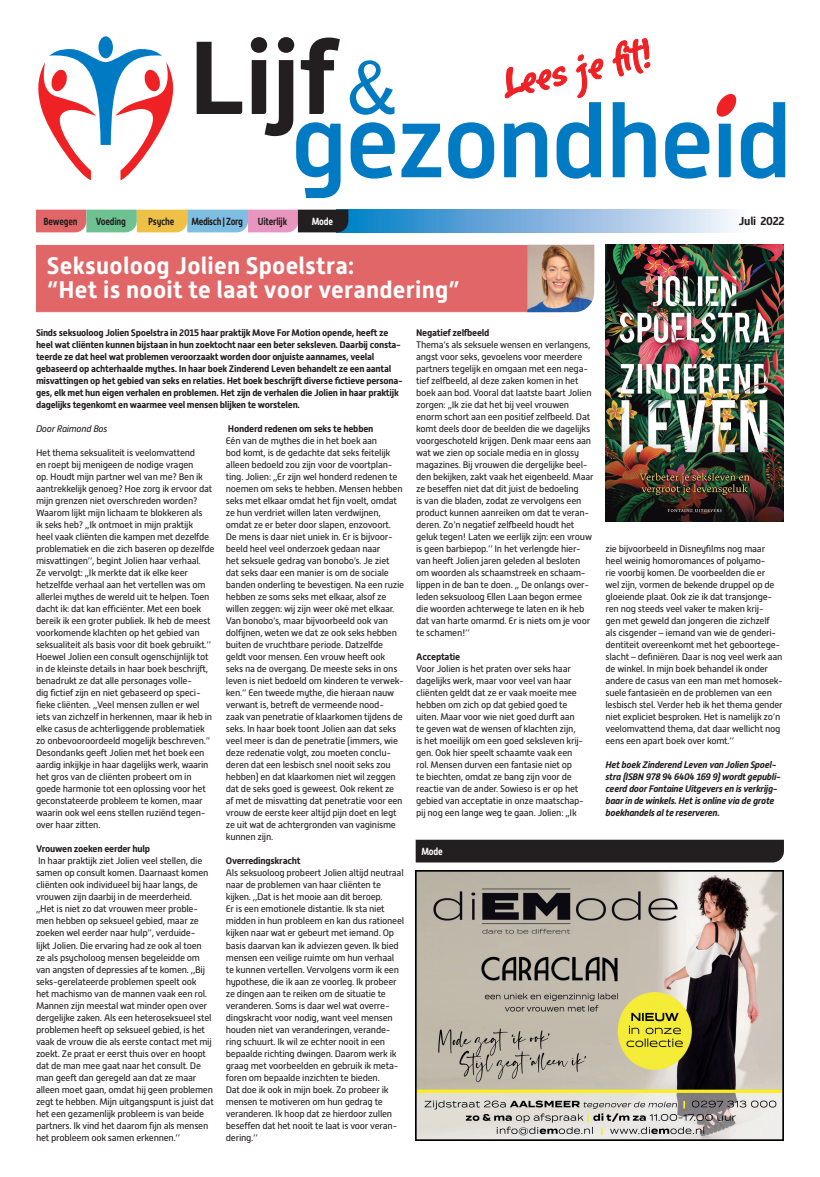
<style>
.page{position:relative;width:820px;height:1177px;background:#fff}
.page>*{position:absolute;margin:0;border:0;box-sizing:border-box;transform-origin:0 0}
.t1{font:700 24px/24px "Alwyn New";letter-spacing:.01em;color:#fff}
.t2{font:700 11.5px "Alwyn New";letter-spacing:-.025em;color:#231f20}
.t3{font:700 10.3px "Alwyn New";letter-spacing:-.025em;color:#231f20;scale:.85 1}
.t4{font:700 10.3px "Alwyn New";letter-spacing:-.05em;color:#231f20;scale:.85 1}
.t5{font:700 10.3px "Alwyn New";letter-spacing:-.025em;color:#fff;scale:.85 1}
.t6{font:9.5px/12px "Alwyn New";letter-spacing:-.025em;color:#231f20}
.t7{font:700 9.5px/12px "Alwyn New";letter-spacing:-.025em;color:#231f20}
.t8{font:italic 700 9.5px/12px "Alwyn New";letter-spacing:-.025em;color:#231f20}
.t9{font:italic 9.5px "Alwyn New";letter-spacing:-.025em;color:#231f20}
</style>
<div class="page">
<svg style="left:196px;top:42px;width:46px;height:72px"></svg>
<svg style="left:349px;top:60px;width:45px;height:55px"></svg>
<svg style="left:251px;top:37px;width:89px;height:161px"></svg>
<svg style="left:350px;top:122px;width:44px;height:57px"></svg>
<svg style="left:401px;top:124px;width:40px;height:53px"></svg>
<svg style="left:665px;top:122px;width:44px;height:57px"></svg>
<svg style="left:716px;top:94px;width:68px;height:85px"></svg>
<svg style="left:448px;top:38px;width:207px;height:141px"></svg>
<div style="left:98px;top:36px;width:15px;height:22px;background:#007bc3;border-radius:50%"></div>
<svg style="left:38px;top:49px;width:136px;height:131px"></svg>
<div style="left:336px;top:210px;width:451px;height:22px;background:linear-gradient(to right,#0377c3,#fff)"></div>
<svg style="left:36px;top:210px;width:312px;height:22px;background:#a09285"></svg>
<div style="left:36px;top:244px;width:558px;height:69px;background:#e16667"></div>
<img style="left:605px;top:244px;width:178px;height:278px">
<img style="left:527px;top:245px;width:67px;height:67px">
<img style="left:415px;top:870px;width:368px;height:270px">
<div style="left:415px;top:839px;width:368px;height:23px;background:#231f20"></div>
<p class="t3" style="left:43px;top:215px;width:42px">Bewegen</p>
<p class="t3" style="left:96px;top:215px;width:37px">Voeding</p>
<p class="t3" style="left:148px;top:215px;width:32px">Psyche</p>
<p class="t4" style="left:191px;top:215px;width:62px">Medisch | Zorg</p>
<p class="t3" style="left:258px;top:215px;width:36px">Uiterlijk</p>
<p class="t5" style="left:311px;top:215px;width:27px">Mode</p>
<p class="t2" style="left:738px;top:215px;width:47px">Juli 2022</p>
<h1 class="t1" style="left:47px;top:254px;width:414px">Seksuoloog Jolien Spoelstra:<br>“Het is nooit te laat voor verandering”</h1>
<p class="t7" style="left:416px;top:327px;width:75px">Negatief zelfbeeld</p>
<p class="t6" style="left:416px;top:339px;width:179px">Thema’s als seksuele wensen en verlangens, angst voor seks, gevoelens voor meerdere partners tegelijk en omgaan met een nega&shy;tief zelfbeeld, al deze zaken komen in het boek aan bod. Vooral dat laatste baart Jolien zorgen: ,,Ik zie dat het bij veel vrouwen enorm schort aan een positief zelfbeeld. Dat komt deels door de beelden die we dagelijks voorgeschoteld krijgen. Denk maar eens aan wat we zien op sociale media en in glossy magazines. Bij vrouwen die dergelijke beel&shy;den bekijken, zakt vaak het eigenbeeld. Maar ze beseffen niet dat dit juist de bedoeling<br>is van die bladen, zodat ze vervolgens een product kunnen aanreiken om dat te veran&shy;deren. Zo’n negatief zelfbeeld houdt het geluk tegen! Laten we eerlijk zijn: een vrouw is geen barbiepop.’’ In het verlengde hier&shy;van heeft Jolien jaren geleden al besloten om woorden als schaamstreek en schaam&shy;lippen in de ban te doen. ,, De onlangs over&shy;leden seksuoloog Ellen Laan begon ermee die woorden achterwege te laten en ik heb dat van harte omarmd. Er is niets om je voor te schamen!’’</p>
<p class="t7" style="left:416px;top:651px;width:46px">Acceptatie</p>
<p class="t6" style="left:416px;top:663px;width:169px">Voor Jolien is het praten over seks haar dagelijks werk, maar voor veel van haar cliënten geldt dat ze er vaak moeite mee hebben om zich op dat gebied goed te uiten. Maar voor wie niet goed durft aan te geven wat de wensen of klachten zijn, is het moeilijk om een goed seksleven krij&shy;gen. Ook hier speelt schaamte vaak een rol. Mensen durven een fantasie niet op<br>te biechten, omdat ze bang zijn voor de reactie van de ander. Sowieso is er op het gebied van acceptatie in onze maatschap&shy;pij nog een lange weg te gaan. Jolien: ,,Ik</p>
<p class="t7" style="left:36px;top:327px;width:368px">Sinds seksuoloog Jolien Spoelstra in 2015 haar praktijk Move For Motion opende, heeft ze heel wat cliënten kunnen bijstaan in hun zoektocht naar een beter seksleven. Daarbij consta&shy;teerde ze dat heel wat problemen veroorzaakt worden door onjuiste aannames, veelal gebaseerd op achterhaalde mythes. In haar boek Zinderend Leven behandelt ze een aantal misvattingen op het gebied van seks en relaties. Het boek beschrijft diverse fictieve persona&shy;ges, elk met hun eigen verhalen en problemen. Het zijn de verhalen die Jolien in haar praktijk dagelijks tegenkomt en waarmee veel mensen blijken te worstelen.</p>
<p class="t9" style="left:36px;top:423px;width:73px">Door Raimond Bos</p>
<p class="t6" style="left:36px;top:447px;width:180px">Het thema seksualiteit is veelomvattend<br>en roept bij menigeen de nodige vragen<br>op. Houdt mijn partner wel van me? Ben ik aantrekkelijk genoeg? Hoe zorg ik ervoor dat mijn grenzen niet overschreden worden?<br>Waarom lijkt mijn lichaam te blokkeren als<br>ik seks heb? ,,Ik ontmoet in mijn praktijk<br>heel vaak cliënten die kampen met dezelfde problematiek en die zich baseren op dezelfde misvattingen’’, begint Jolien haar verhaal.<br>Ze vervolgt: ,,Ik merkte dat ik elke keer hetzelfde verhaal aan het vertellen was om allerlei mythes de wereld uit te helpen. Toen dacht ik: dat kan efficiënter. Met een boek bereik ik een groter publiek. Ik heb de meest voorkomende klachten op het gebied van seksualiteit als basis voor dit boek gebruikt.’’ Hoewel Jolien een consult ogenschijnlijk tot in de kleinste details in haar boek beschrijft, benadrukt ze dat alle personages volle-<br>dig fictief zijn en niet gebaseerd op speci&shy;fieke cliënten. ,,Veel mensen zullen er wel iets van zichzelf in herkennen, maar ik heb in elke casus de achterliggende problematiek zo onbevooroordeeld mogelijk beschreven.’’ Desondanks geeft Jolien met het boek een aardig inkijkje in haar dagelijks werk, waarin het gros van de cliënten probeert om in goede harmonie tot een oplossing voor het geconstateerde probleem te komen, maar waarin ook wel eens stellen ruziënd tegen&shy;over haar zitten.</p>
<p class="t7" style="left:36px;top:843px;width:115px">Vrouwen zoeken eerder hulp</p>
<p class="t6" style="left:36px;top:855px;width:179px">In haar praktijk ziet Jolien veel stellen, die samen op consult komen. Daarnaast komen cliënten ook individueel bij haar langs, de vrouwen zijn daarbij in de meerderheid.<br>,,Het is niet zo dat vrouwen meer proble&shy;men hebben op seksueel gebied, maar ze zoeken wel eerder naar hulp’’, verduide-<br>lijkt Jolien. Die ervaring had ze ook al toen<br>ze als psycholoog mensen begeleidde om van angsten of depressies af te komen. ,,Bij seks-gerelateerde problemen speelt ook<br>het machismo van de mannen vaak een rol.<br>Mannen zijn meestal wat minder open over dergelijke zaken. Als een heteroseksueel stel problemen heeft op seksueel gebied, is het vaak de vrouw die als eerste contact met mij zoekt. Ze praat er eerst thuis over en hoopt dat de man mee gaat naar het consult. De man geeft dan geregeld aan dat ze maar alleen moet gaan, omdat hij geen problemen zegt te hebben. Mijn uitgangspunt is juist dat het een gezamenlijk probleem is van beide partners. Ik vind het daarom fijn als mensen het probleem ook samen erkennen.’’</p>
<p class="t7" style="left:228px;top:423px;width:147px">Honderd redenen om seks te hebben</p>
<p class="t6" style="left:226px;top:435px;width:180px">Eén van de mythes die in het boek aan<br>bod komt, is de gedachte dat seks feitelijk alleen bedoeld zou zijn voor de voortplan&shy;ting. Jolien: ,,Er zijn wel honderd redenen te noemen om seks te hebben. Mensen hebben seks met elkaar omdat het fijn voelt, omdat ze hun verdriet willen laten verdwijnen, omdat ze er beter door slapen, enzovoort.<br>De mens is daar niet uniek in. Er is bijvoor&shy;beeld heel veel onderzoek gedaan naar<br>het seksuele gedrag van bonobo’s. Je ziet dat seks daar een manier is om de sociale banden onderling te bevestigen. Na een ruzie hebben ze soms seks met elkaar, alsof ze willen zeggen: wij zijn weer oké met elkaar.<br>Van bonobo’s, maar bijvoorbeeld ook van dolfijnen, weten we dat ze ook seks hebben buiten de vruchtbare periode. Datzelfde geldt voor mensen. Een vrouw heeft ook seks na de overgang. De meeste seks in ons leven is niet bedoeld om kinderen te verwek&shy;ken.’’ Een tweede mythe, die hieraan nauw verwant is, betreft de vermeende nood&shy;zaak van penetratie of klaarkomen tijdens de seks. In haar boek toont Jolien aan dat seks veel meer is dan de penetratie (immers, wie deze redenatie volgt, zou moeten conclu&shy;deren dat een lesbisch snel nooit seks zou hebben) en dat klaarkomen niet wil zeggen dat de seks goed is geweest. Ook rekent ze af met de misvatting dat penetratie voor een vrouw de eerste keer altijd pijn doet en legt ze uit wat de achtergronden van vaginisme kunnen zijn.</p>
<p class="t7" style="left:226px;top:855px;width:76px">Overredingskracht</p>
<p class="t6" style="left:226px;top:867px;width:180px">Als seksuoloog probeert Jolien altijd neutraal naar de problemen van haar cliënten te kijken. ,,Dat is het mooie aan dit beroep.<br>Er is een emotionele distantie. Ik sta niet midden in hun probleem en kan dus rationeel kijken naar wat er gebeurt met iemand. Op basis daarvan kan ik adviezen geven. Ik bied mensen een veilige ruimte om hun verhaal te kunnen vertellen. Vervolgens vorm ik een hypothese, die ik aan ze voorleg. Ik probeer ze dingen aan te reiken om de situatie te veranderen. Soms is daar wel wat overre&shy;dingskracht voor nodig, want veel mensen houden niet van veranderingen, verande&shy;ring schuurt. Ik wil ze echter nooit in een bepaalde richting dwingen. Daarom werk ik graag met voorbeelden en gebruik ik meta&shy;foren om bepaalde inzichten te bieden.<br>Dat doe ik ook in mijn boek. Zo probeer ik mensen te motiveren om hun gedrag te veranderen. Ik hoop dat ze hierdoor zullen beseffen dat het nooit te laat is voor veran&shy;dering.’’</p>
<p class="t6" style="left:605px;top:543px;width:179px">zie bijvoorbeeld in Disneyfilms nog maar heel weinig homoromances of polyamo-<br>rie voorbij komen. De voorbeelden die er<br>wel zijn, vormen de bekende druppel op de gloeiende plaat. Ook zie ik dat transjonge&shy;ren nog steeds veel vaker te maken krij-<br>gen met geweld dan jongeren die zichzelf als cisgender – iemand van wie de genderi&shy;dentiteit overeenkomt met het geboortege&shy;slacht – definiëren. Daar is nog veel werk aan de winkel. In mijn boek behandel ik onder andere de casus van een man met homosek&shy;suele fantasieën en de problemen van een lesbisch stel. Verder heb ik het thema gender niet expliciet besproken. Het is namelijk zo’n veelomvattend thema, dat daar wellicht nog eens een apart boek over komt.’’</p>
<p class="t8" style="left:605px;top:759px;width:177px">Het boek Zinderend Leven van Jolien Spoel&shy;stra (ISBN 978 94 6404 169 9) wordt gepubli&shy;ceerd door Fontaine Uitgevers en is verkrijg&shy;baar in de winkels. Het is online via de grote boekhandels al te reserveren.</p>
<p class="t5" style="left:421px;top:845px;width:27px">Mode</p>
</div>
